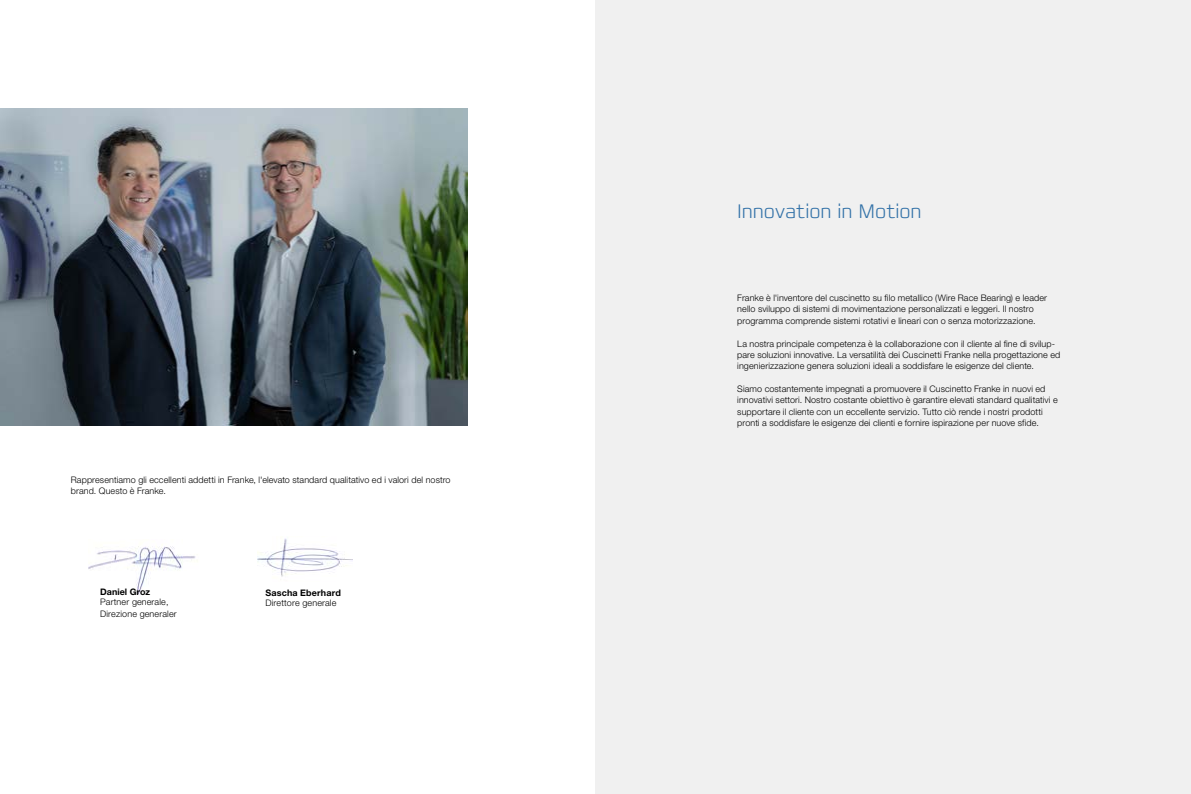
<style>
.page{position:relative;width:1191px;height:794px;background:#fff}
.page>*{position:absolute;margin:0;border:0;box-sizing:border-box;transform-origin:0 0}
.t1{font:200 20px "Francker Std";letter-spacing:-.005em;color:#3372a8}
.t2{font:300 9px/11.3px "Helvetica Neue LT Std";letter-spacing:.01em;color:#000}
.t3{font:700 9px "Helvetica Neue LT Std";letter-spacing:.02em;color:#000}
.t4{font:700 9px "Helvetica Neue LT Std";color:#000}
</style>
<div class="page">
<div style="left:595px;top:0;width:596px;height:794px;background:#f0f0f0"></div>
<img style="left:0;top:108px;width:468px;height:318px">
<img style="left:88px;top:546px;width:109px;height:48px">
<img style="left:257px;top:538px;width:95px;height:39px">
<p class="t2" style="left:71px;top:473px;width:381px">Rappresentiamo gli eccellenti addetti in Franke, l'elevato standard qualitativo ed i valori del nostro brand. Questo è Franke.</p>
<p class="t4" style="left:100px;top:586px;width:51px">Daniel Groz</p>
<p class="t2" style="left:100px;top:596px;width:78px">Partner generale,<br>Direzione generaler</p>
<p class="t3" style="left:265px;top:587px;width:77px">Sascha Eberhard</p>
<p class="t2" style="left:265px;top:597px;width:73px">Direttore generale</p>
<h1 class="t1" style="left:737px;top:199px;width:186px">Innovation in Motion</h1>
<p class="t2" style="left:737px;top:292px;width:311px">Franke è l'inventore del cuscinetto su filo metallico (Wire Race Bearing) e leader nello sviluppo di sistemi di movimentazione personalizzati e leggeri. Il nostro programma comprende sistemi rotativi e lineari con o senza motorizzazione.</p>
<p class="t2" style="left:737px;top:337px;width:324px">La nostra principale competenza è la collaborazione con il cliente al fine di svilup&shy;pare soluzioni innovative. La versatilità dei Cuscinetti Franke nella progettazione ed ingenierizzazione genera soluzioni ideali a soddisfare le esigenze del cliente.</p>
<p class="t2" style="left:737px;top:383px;width:322px">Siamo costantemente impegnati a promuovere il Cuscinetto Franke in nuovi ed innovativi settori. Nostro costante obiettivo è garantire elevati standard qualitativi e supportare il cliente con un eccellente servizio. Tutto ciò rende i nostri prodotti pronti a soddisfare le esigenze dei clienti e fornire ispirazione per nuove sfide.</p>
</div>
